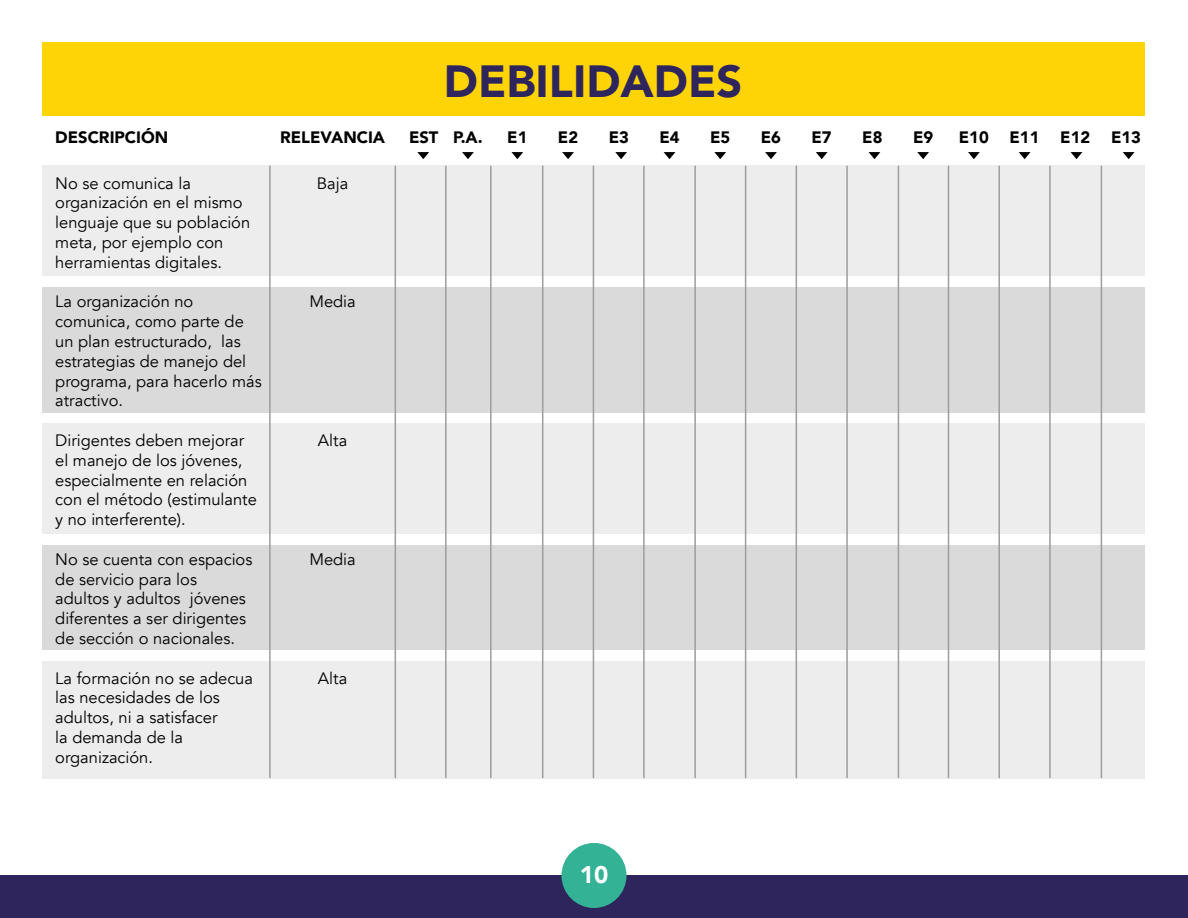
<style>
.page{position:relative;width:1188px;height:918px;background:#fff}
.page>*{position:absolute;margin:0;border:0;box-sizing:border-box;transform-origin:0 0}
.t1{font:900 45px "Avenir";color:#2d255c}
.t2{font:900 24px "Avenir";color:#fff}
.t3{font:16.5px/19.8px "Avenir";color:#000}
.t4{font:900 16.5px "Avenir";color:#000}
</style>
<div class="page">
<div style="left:0;top:875px;width:1188px;height:43px;background:#2d255c"></div>
<div style="left:561px;top:843px;width:66px;height:65px;background:#33b296;border-radius:50%"></div>
<div style="left:43px;top:166px;width:1102px;height:110px;background:#ededed"></div>
<div style="left:43px;top:287px;width:1102px;height:125px;background:#dadada"></div>
<div style="left:43px;top:424px;width:1102px;height:110px;background:#ededed"></div>
<div style="left:43px;top:545px;width:1102px;height:105px;background:#dadada"></div>
<div style="left:43px;top:661px;width:1102px;height:117px;background:#ededed"></div>
<div style="left:43px;top:43px;width:1102px;height:73px;background:#ffd407"></div>
<hr style="left:269px;top:166px;width:2px;height:612px;background:#9d9d9c">
<hr style="left:395px;top:166px;width:1px;height:612px;background:#9d9d9c">
<hr style="left:490px;top:166px;width:2px;height:612px;background:#9d9d9c">
<hr style="left:542px;top:166px;width:1px;height:612px;background:#9d9d9c">
<hr style="left:593px;top:166px;width:1px;height:612px;background:#9d9d9c">
<hr style="left:643px;top:166px;width:2px;height:612px;background:#9d9d9c">
<hr style="left:694px;top:166px;width:2px;height:612px;background:#9d9d9c">
<hr style="left:745px;top:166px;width:1px;height:612px;background:#9d9d9c">
<hr style="left:796px;top:166px;width:1px;height:612px;background:#9d9d9c">
<hr style="left:846px;top:166px;width:2px;height:612px;background:#9d9d9c">
<hr style="left:898px;top:166px;width:1px;height:612px;background:#9d9d9c">
<hr style="left:948px;top:166px;width:1px;height:612px;background:#9d9d9c">
<hr style="left:998px;top:166px;width:2px;height:612px;background:#9d9d9c">
<hr style="left:1049px;top:166px;width:2px;height:612px;background:#9d9d9c">
<hr style="left:1101px;top:166px;width:1px;height:612px;background:#9d9d9c">
<hr style="left:445px;top:166px;width:2px;height:612px;background:#9d9d9c">
<svg style="left:417px;top:152px;width:12px;height:7px"></svg>
<svg style="left:511px;top:152px;width:12px;height:7px"></svg>
<svg style="left:615px;top:152px;width:12px;height:7px"></svg>
<svg style="left:714px;top:152px;width:12px;height:7px"></svg>
<svg style="left:816px;top:152px;width:12px;height:7px"></svg>
<svg style="left:917px;top:152px;width:12px;height:7px"></svg>
<svg style="left:1071px;top:152px;width:11px;height:7px"></svg>
<svg style="left:462px;top:152px;width:12px;height:7px"></svg>
<svg style="left:562px;top:152px;width:12px;height:7px"></svg>
<svg style="left:664px;top:152px;width:11px;height:7px"></svg>
<svg style="left:765px;top:152px;width:12px;height:7px"></svg>
<svg style="left:869px;top:152px;width:11px;height:7px"></svg>
<svg style="left:1019px;top:152px;width:12px;height:7px"></svg>
<svg style="left:1123px;top:152px;width:12px;height:7px"></svg>
<svg style="left:968px;top:152px;width:12px;height:7px"></svg>
<h1 class="t1" style="left:444px;top:43px;width:300px">DEBILIDADES</h1>
<p class="t4" style="left:55px;top:123px;width:115px">DESCRIPCIÓN</p>
<p class="t4" style="left:280px;top:123px;width:107px">RELEVANCIA</p>
<p class="t4" style="left:409px;top:123px;width:75px">EST P.A.</p>
<p class="t4" style="left:507px;top:123px;width:22px">E1</p>
<p class="t4" style="left:558px;top:123px;width:22px">E2</p>
<p class="t4" style="left:609px;top:123px;width:22px">E3</p>
<p class="t4" style="left:659px;top:123px;width:22px">E4</p>
<p class="t4" style="left:710px;top:123px;width:22px">E5</p>
<p class="t4" style="left:761px;top:123px;width:22px">E6</p>
<p class="t4" style="left:812px;top:123px;width:22px">E7</p>
<p class="t4" style="left:862px;top:123px;width:22px">E8</p>
<p class="t4" style="left:913px;top:123px;width:22px">E9</p>
<p class="t4" style="left:959px;top:123px;width:31px">E10</p>
<p class="t4" style="left:1010px;top:123px;width:31px">E11</p>
<p class="t4" style="left:1060px;top:123px;width:31px">E12</p>
<p class="t4" style="left:1111px;top:123px;width:31px">E13</p>
<p class="t3" style="left:55px;top:173px;width:196px">No se comunica la organización en el mismo lenguaje que su población meta, por ejemplo con herramientas digitales.</p>
<p class="t3" style="left:55px;top:292px;width:208px">La organización no comunica, como parte de un plan estructurado, las estrategias de manejo del programa, para hacerlo más atractivo.</p>
<p class="t3" style="left:55px;top:431px;width:203px">Dirigentes deben mejorar el manejo de los jóvenes, especialmente en relación con el método (estimulante y no interferente).</p>
<p class="t3" style="left:55px;top:549px;width:199px">No se cuenta con espacios de servicio para los adultos y adultos jóvenes diferentes a ser dirigentes de sección o nacionales.</p>
<p class="t3" style="left:55px;top:668px;width:199px">La formación no se adecua las necesidades de los adultos, ni a satisfacer<br>la demanda de la organización.</p>
<p class="t3" style="left:317px;top:173px;width:33px">Baja</p>
<p class="t3" style="left:309px;top:292px;width:48px">Media</p>
<p class="t3" style="left:318px;top:431px;width:31px">Alta</p>
<p class="t3" style="left:309px;top:549px;width:48px">Media</p>
<p class="t3" style="left:318px;top:668px;width:31px">Alta</p>
<h2 class="t2" style="left:580px;top:854px;width:30px">10</h2>
</div>
